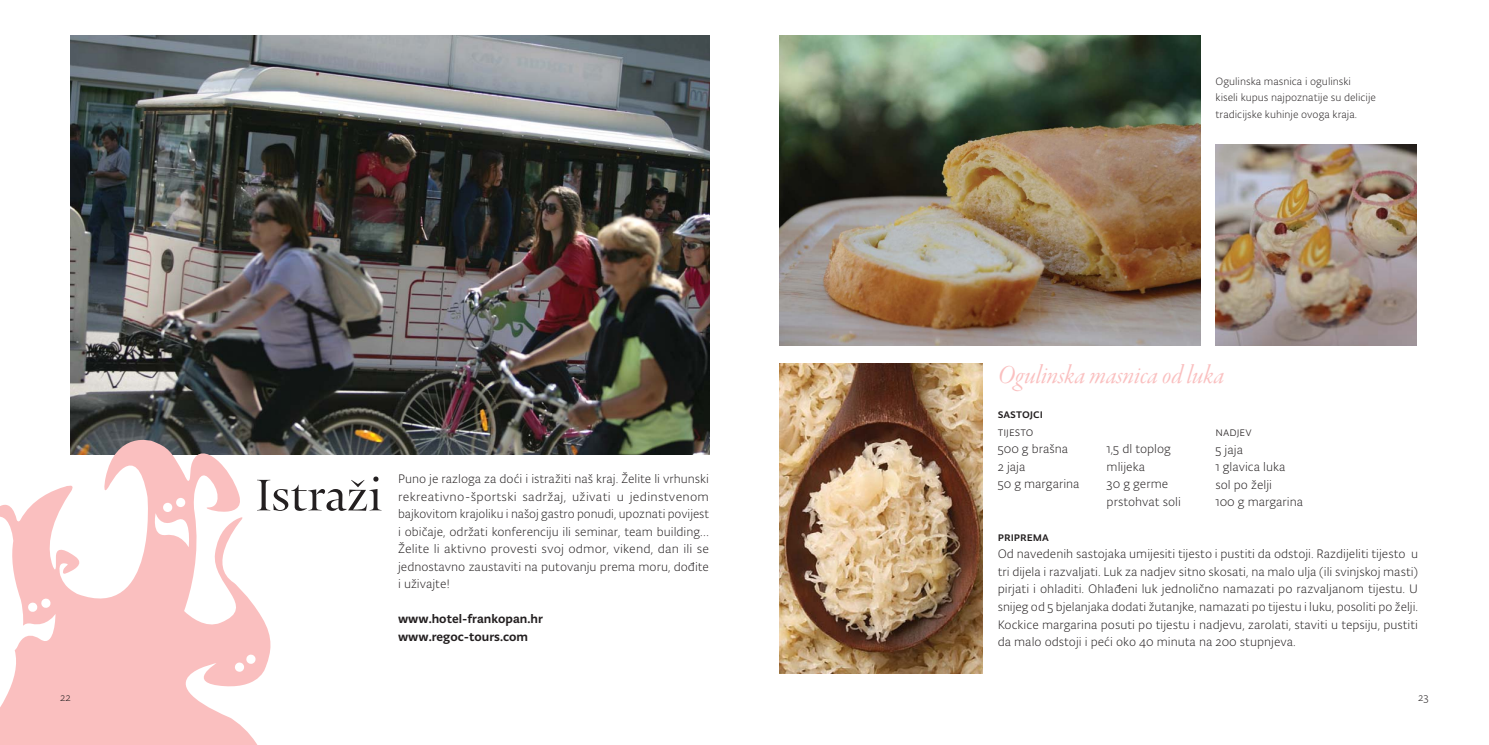
<style>
.page{position:relative;width:1489px;height:745px;background:#fff}
.page>*{position:absolute;margin:0;border:0;box-sizing:border-box;transform-origin:0 0}
.t1{font:50px "Ty Display Pro Normal";color:#231f20}
.t2{font:27.5px "Garamond Premr Pro It Disp";color:#fabfbf}
.t3{font:300 13.12px/17.5px "Typonine Sans Pro";color:#231f20}
.t4{font:500 13.12px/17.5px "Typonine Sans Pro";color:#231f20}
.t5{font:13.12px "Typonine Sans Pro Text";color:#231f20}
.t6{font:300 11.25px/16.2px "Typonine Sans Pro";color:#231f20}
</style>
<div class="page">
<img style="left:71px;top:35px;width:638px;height:419px">
<img style="left:780px;top:35px;width:420px;height:310px">
<img style="left:780px;top:363px;width:202px;height:310px">
<img style="left:1215px;top:145px;width:201px;height:200px">
<svg style="left:0;top:429px;width:273px;height:315px;fill:#fabfbf"></svg>
<p class="t6" style="left:60px;top:689px;width:12px">22</p>
<h1 class="t1" style="left:256px;top:473px;width:128px">Istraži</h1>
<p class="t3" style="left:398px;top:471px;width:312px;text-align:justify">Puno je razloga za doći i istražiti naš kraj. Želite li vrhunski rekreativno-športski sadržaj, uživati u jedinstvenom bajkovitom krajoliku i našoj gastro ponudi, upoznati povijest i običaje, održati konferenciju ili seminar, team building… Želite li aktivno provesti svoj odmor, vikend, dan ili se jednostavno zaustaviti na putovanju prema moru, dođite i uživajte!</p>
<p class="t4" style="left:398px;top:611px;width:146px">www.hotel-frankopan.hr www.regoc-tours.com</p>
<p class="t6" style="left:1215px;top:74px;width:162px">Ogulinska masnica i ogulinski kiseli kupus najpoznatije su delicije tradicijske kuhinje ovoga kraja.</p>
<h2 class="t2" style="left:997px;top:363px;width:228px">Ogulinska masnica od luka</h2>
<p class="t5" style="left:997px;top:408px;width:47px">sastojci</p>
<p class="t3" style="left:997px;top:424px;width:83px">tijesto<br>500 g brašna<br>2 jaja<br>50 g margarina</p>
<p class="t3" style="left:1215px;top:424px;width:89px">nadjev<br>5 jaja<br>1 glavica luka sol po želji<br>100 g margarina</p>
<p class="t3" style="left:1106px;top:441px;width:76px">1,5 dl toplog mlijeka<br>30 g germe prstohvat soli</p>
<p class="t5" style="left:997px;top:531px;width:53px">priprema</p>
<p class="t3" style="left:997px;top:546px;width:422px;text-align:justify">Od navedenih sastojaka umijesiti tijesto i pustiti da odstoji. Razdijeliti tijesto u tri dijela i razvaljati. Luk za nadjev sitno skosati, na malo ulja (ili svinjskoj masti) pirjati i ohladiti. Ohlađeni luk jednolično namazati po razvaljanom tijestu. U snijeg od 5 bjelanjaka dodati žutanjke, namazati po tijestu i luku, posoliti po želji.<br>Kockice margarina posuti po tijestu i nadjevu, zarolati, staviti u tepsiju, pustiti da malo odstoji i peći oko 40 minuta na 200 stupnjeva.</p>
<p class="t6" style="left:1417px;top:689px;width:12px">23</p>
</div>
